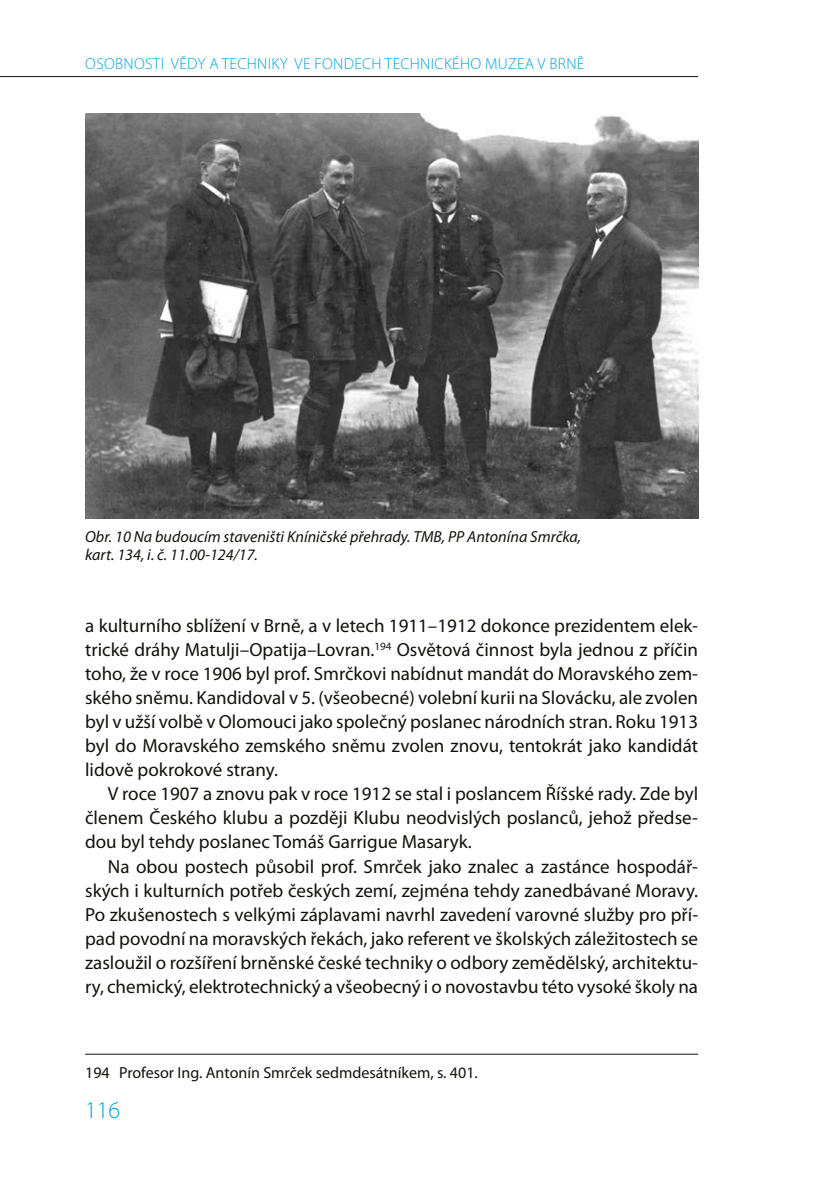
<style>
.page{position:relative;width:840px;height:1191px;background:#fff}
.page>*{position:absolute;margin:0;border:0;box-sizing:border-box;transform-origin:0 0}
.t1{font:300 24px "Myriad Pro";color:#00a1e5}
.t2{font:19px/24px "Myriad Pro";color:#12120d;text-align:justify}
.t3{font:italic 16px/18px "Myriad Pro";color:#12120d}
.t4{font:300 16px "Myriad Pro";letter-spacing:.02em;color:#00a1e5}
.t5{font:16px "Myriad Pro";color:#12120d}
</style>
<div class="page">
<hr style="left:0;top:76px;width:697px;height:1px;background:#12120d">
<hr style="left:85px;top:1053px;width:612px;height:1px;background:#12120d">
<img style="left:85px;top:113px;width:612px;height:406px">
<p class="t4" style="left:85px;top:54px;width:500px">OSOBNOSTI VĚDY A TECHNIKY VE FONDECH TECHNICKÉHO MUZEA V BRNĚ</p>
<p class="t3" style="left:85px;top:527px;width:497px">Obr. 10 Na budoucím staveništi Kníničské přehrady. TMB, PP Antonína Smrčka, kart. 134, i. č. 11.00-124/17.</p>
<p class="t2" style="left:85px;top:614px;width:614px">a kulturního sblížení v Brně, a v letech 1911–1912 dokonce prezidentem elek&shy;trické dráhy Matulji–Opatija–Lovran.<sup>194</sup> Osvětová činnost byla jednou z příčin toho, že v roce 1906 byl prof. Smrčkovi nabídnut mandát do Moravského zem&shy;ského sněmu. Kandidoval v 5. (všeobecné) volební kurii na Slovácku, ale zvolen byl v užší volbě v Olomouci jako společný poslanec národních stran. Roku 1913 byl do Moravského zemského sněmu zvolen znovu, tentokrát jako kandidát lidově pokrokové strany.</p>
<p class="t2" style="left:85px;top:782px;width:614px;text-indent:23px">V roce 1907 a znovu pak v roce 1912 se stal i poslancem Říšské rady. Zde byl členem Českého klubu a později Klubu neodvislých poslanců, jehož předse&shy;dou byl tehdy poslanec Tomáš Garrigue Masaryk.</p>
<p class="t2" style="left:85px;top:854px;width:614px;text-indent:23px">Na obou postech působil prof. Smrček jako znalec a zastánce hospodář&shy;ských i kulturních potřeb českých zemí, zejména tehdy zanedbávané Moravy.<br>Po zkušenostech s velkými záplavami navrhl zavedení varovné služby pro pří&shy;pad povodní na moravských řekách, jako referent ve školských záležitostech se zasloužil o rozšíření brněnské české techniky o odbory zemědělský, architektu&shy;ry, chemický, elektrotechnický a všeobecný i o novostavbu této vysoké školy na</p>
<p class="t5" style="left:85px;top:1062px;width:394px">194 Profesor Ing. Antonín Smrček sedmdesátníkem, s. 401.</p>
<p class="t1" style="left:85px;top:1095px;width:37px">116</p>
</div>
